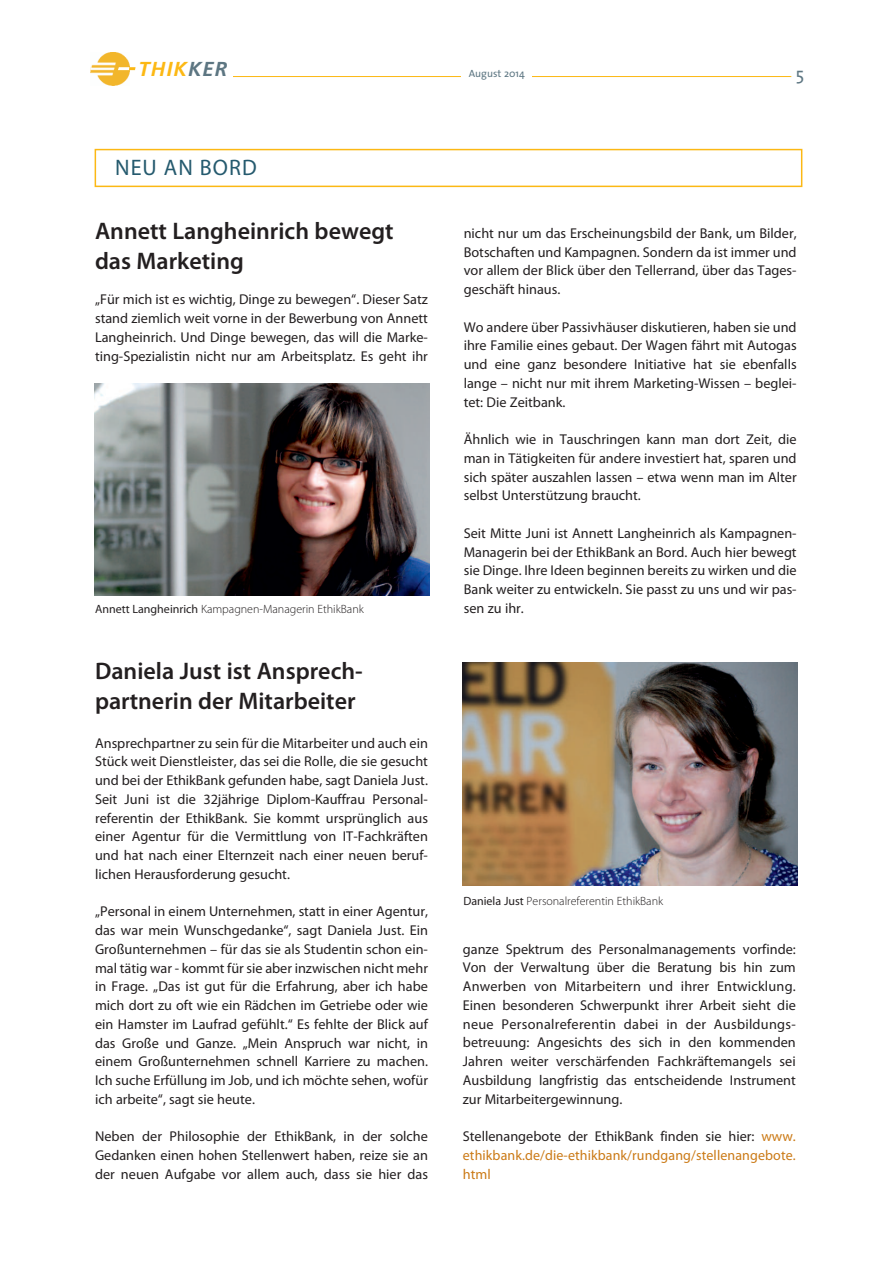
<style>
.page{position:relative;width:893px;height:1263px;background:#fff}
.page>*{position:absolute;margin:0;border:0;box-sizing:border-box;transform-origin:0 0}
.t1{font:600 24px/30px "Myriad Pro";color:#231f20}
.t2{font:22.5px "Myriad Pro";letter-spacing:.05em;color:#255a6e}
.t3{font:italic 700 20.25px "Frutiger";letter-spacing:.055em;color:#fcb814}
.t4{font:18px "The Sans";color:#5d7682}
.t5{font:14.25px/18.8px "Myriad Pro";color:#231f20;text-align:justify}
.t6{font:14.25px/18.8px "Myriad Pro";letter-spacing:.01em;color:#cb7a16;text-align:justify}
.t7{font:300 12px "Myriad Pro";color:#231f20}
.t8{font:10.5px "The Sans";color:#5d7682}
.s1{color:#5d7682}
.s2{font-weight:400}
.s3{color:#231f20}
</style>
<div class="page">
<img style="left:463px;top:662px;width:334px;height:224px">
<hr style="left:233px;top:76px;width:558px;height:1px;background:#fcb814">
<img style="left:90px;top:52px;width:39px;height:33px">
<svg style="left:118px;top:67px;width:18px;height:3px"></svg>
<div style="left:462px;top:68px;width:70px;height:24px;background:#fff"></div>
<div style="left:95px;top:149px;width:707px;height:38px;border:2px solid #fcb814"></div>
<img style="left:94px;top:384px;width:336px;height:211px">
<h3 class="t3" style="left:139px;top:61px;width:90px">THIK<span class="s1">KER</span></h3>
<h2 class="t2" style="left:115px;top:159px;width:143px">NEU AN BORD</h2>
<h1 class="t1" style="left:95px;top:218px;width:300px">Annett Langheinrich bewegt das Marketing</h1>
<p class="t5" style="left:95px;top:291px;width:334px">„Für mich ist es wichtig, Dinge zu bewegen“. Dieser Satz stand ziemlich weit vorne in der Bewerbung von Annett Langheinrich. Und Dinge bewegen, das will die Marke&shy;ting-Spezialistin nicht nur am Arbeitsplatz. Es geht ihr</p>
<p class="t7" style="left:95px;top:605px;width:270px"><span class="s2">Annett Langheinrich</span> Kampagnen-Managerin EthikBank</p>
<h1 class="t1" style="left:95px;top:658px;width:269px">Daniela Just ist Ansprech&shy;partnerin der Mitarbeiter</h1>
<p class="t5" style="left:95px;top:734px;width:334px">Ansprechpartner zu sein für die Mitarbeiter und auch ein Stück weit Dienstleister, das sei die Rolle, die sie gesucht und bei der EthikBank gefunden habe, sagt Daniela Just.<br>Seit Juni ist die 32jährige Diplom-Kauffrau Personal&shy;referentin der EthikBank. Sie kommt ursprünglich aus einer Agentur für die Vermittlung von IT-Fachkräften und hat nach einer Elternzeit nach einer neuen beruf&shy;lichen Herausforderung gesucht.</p>
<p class="t5" style="left:95px;top:903px;width:334px">„Personal in einem Unternehmen, statt in einer Agentur, das war mein Wunschgedanke“, sagt Daniela Just. Ein Großunternehmen – für das sie als Studentin schon ein&shy;mal tätig war - kommt für sie aber inzwischen nicht mehr in Frage. „Das ist gut für die Erfahrung, aber ich habe mich dort zu oft wie ein Rädchen im Getriebe oder wie ein Hamster im Laufrad gefühlt.“ Es fehlte der Blick auf das Große und Ganze. „Mein Anspruch war nicht, in einem Großunternehmen schnell Karriere zu machen.<br>Ich suche Erfüllung im Job, und ich möchte sehen, wofür ich arbeite“, sagt sie heute.</p>
<p class="t5" style="left:95px;top:1128px;width:334px">Neben der Philosophie der EthikBank, in der solche Gedanken einen hohen Stellenwert haben, reize sie an der neuen Aufgabe vor allem auch, dass sie hier das</p>
<p class="t8" style="left:469px;top:70px;width:58px">August 2014</p>
<p class="t4" style="left:796px;top:67px;width:10px">5</p>
<p class="t5" style="left:464px;top:225px;width:334px">nicht nur um das Erscheinungsbild der Bank, um Bilder, Botschaften und Kampagnen. Sondern da ist immer und vor allem der Blick über den Tellerrand, über das Tages&shy;geschäft hinaus.</p>
<p class="t5" style="left:464px;top:318px;width:334px">Wo andere über Passivhäuser diskutieren, haben sie und ihre Familie eines gebaut. Der Wagen fährt mit Autogas und eine ganz besondere Initiative hat sie ebenfalls lange – nicht nur mit ihrem Marketing-Wissen – beglei&shy;tet: Die Zeitbank.</p>
<p class="t5" style="left:464px;top:431px;width:334px">Ähnlich wie in Tauschringen kann man dort Zeit, die man in Tätigkeiten für andere investiert hat, sparen und sich später auszahlen lassen – etwa wenn man im Alter selbst Unterstützung braucht.</p>
<p class="t5" style="left:464px;top:525px;width:334px">Seit Mitte Juni ist Annett Langheinrich als Kampagnen-Managerin bei der EthikBank an Bord. Auch hier bewegt sie Dinge. Ihre Ideen beginnen bereits zu wirken und die Bank weiter zu entwickeln. Sie passt zu uns und wir pas&shy;sen zu ihr.</p>
<p class="t7" style="left:463px;top:896px;width:201px"><span class="s2">Daniela Just</span> Personalreferentin EthikBank</p>
<p class="t5" style="left:463px;top:940px;width:334px">ganze Spektrum des Personalmanagements vorfinde:<br>Von der Verwaltung über die Beratung bis hin zum Anwerben von Mitarbeitern und ihrer Entwicklung.<br>Einen besonderen Schwerpunkt ihrer Arbeit sieht die neue Personalreferentin dabei in der Ausbildungs&shy;betreuung: Angesichts des sich in den kommenden Jahren weiter verschärfenden Fachkräftemangels sei Ausbildung langfristig das entscheidende Instrument zur Mitarbeitergewinnung.</p>
<p class="t6" style="left:463px;top:1128px;width:334px"><span class="s3">Stellenangebote der EthikBank finden sie hier:</span> www. ethikbank.de/die-ethikbank/rundgang/stellenangebote. html</p>
</div>
